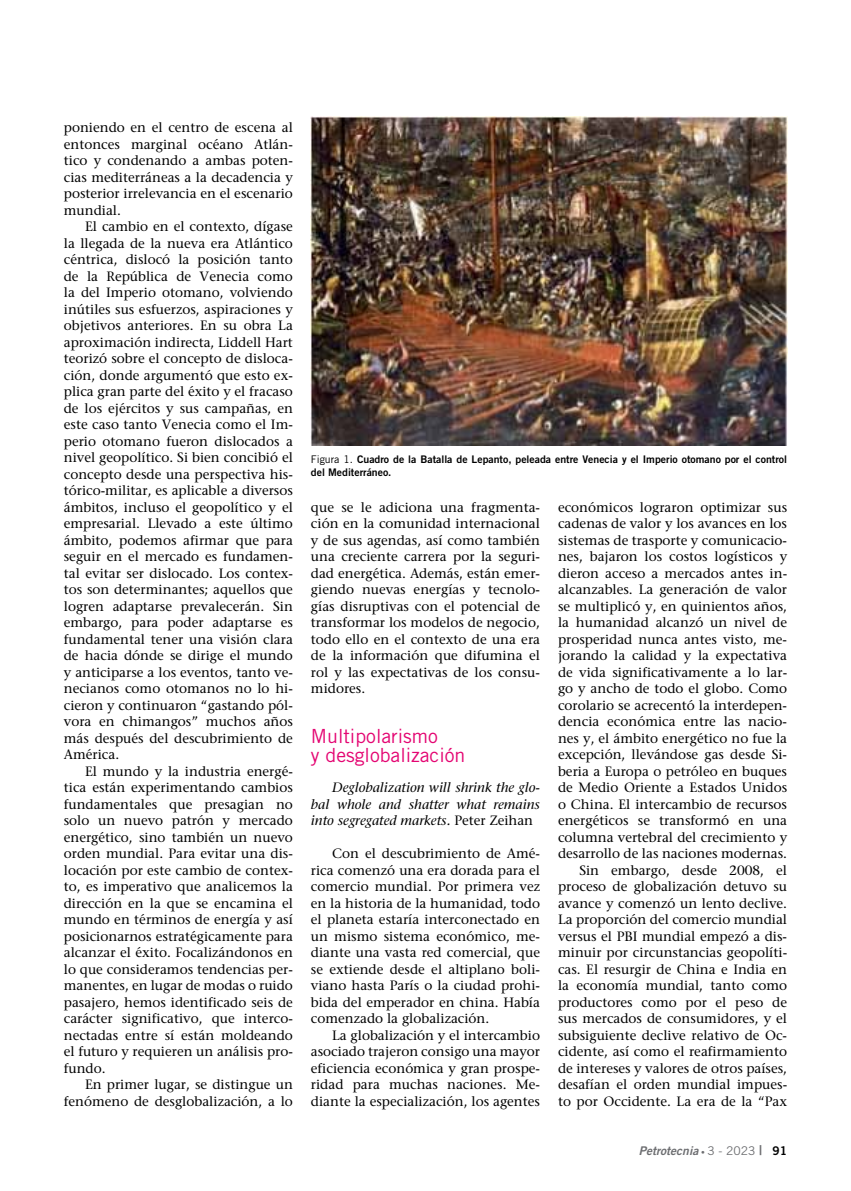
<style>
.page{position:relative;width:851px;height:1191px;background:#fff}
.page>*{position:absolute;margin:0;border:0;box-sizing:border-box;transform-origin:0 0}
.t1{font:19.5px/19.5px "Trade Gothic";color:#e40572}
.t2{font:13.5px/16.5px "Stone Serif";color:#000;text-align:justify}
.t3{font:italic 13.5px/16.5px "Stone Serif";color:#000;text-align:justify}
.t4{font:italic 12px "Trade Gothic Bold Two";color:#6d6e71}
.t5{font:10.5px/13.5px "Trade Gothic Bold Two";color:#000}
.s1{font-family:"Trade Gothic"}
.s2{font-style:normal}
.s3{font-style:normal;font-size:7.5px}
.s4{font-family:"Trade Gothic";font-style:normal}
.s5{font-style:normal;font-size:13.5px}
.s6{font-style:normal;color:#000}
</style>
<div class="page">
<img style="left:311px;top:116px;width:476px;height:329px">
<p class="t2" style="left:64px;top:119px;width:230px">poniendo en el centro de escena al entonces marginal océano Atlán&shy;tico y condenando a ambas poten&shy;cias mediterráneas a la decadencia y posterior irrelevancia en el escenario mundial.</p>
<p class="t2" style="left:64px;top:218px;width:230px;text-indent:21px">El cambio en el contexto, dígase la llegada de la nueva era Atlántico céntrica, dislocó la posición tanto de la República de Venecia como la del Imperio otomano, volviendo inútiles sus esfuerzos, aspiraciones y objetivos anteriores. En su obra La aproximación indirecta, Liddell Hart teorizó sobre el concepto de disloca&shy;ción, donde argumentó que esto ex&shy;plica gran parte del éxito y el fracaso de los ejércitos y sus campañas, en este caso tanto Venecia como el Im&shy;perio otomano fueron dislocados a nivel geopolítico. Si bien concibió el concepto desde una perspectiva his&shy;tórico-militar, es aplicable a diversos ámbitos, incluso el geopolítico y el empresarial. Llevado a este último ámbito, podemos afirmar que para seguir en el mercado es fundamen&shy;tal evitar ser dislocado. Los contex&shy;tos son determinantes; aquellos que logren adaptarse prevalecerán. Sin embargo, para poder adaptarse es fundamental tener una visión clara de hacia dónde se dirige el mundo y anticiparse a los eventos, tanto ve&shy;necianos como otomanos no lo hi&shy;cieron y continuaron “gastando pól&shy;vora en chimangos” muchos años más después del descubrimiento de América.</p>
<p class="t2" style="left:64px;top:762px;width:230px;text-indent:21px">El mundo y la industria energé&shy;tica están experimentando cambios fundamentales que presagian no solo un nuevo patrón y mercado energético, sino también un nuevo orden mundial. Para evitar una dis&shy;locación por este cambio de contex&shy;to, es imperativo que analicemos la dirección en la que se encamina el mundo en términos de energía y así posicionarnos estratégicamente para alcanzar el éxito. Focalizándonos en lo que consideramos tendencias per&shy;manentes, en lugar de modas o ruido pasajero, hemos identificado seis de carácter significativo, que interco&shy;nectadas entre sí están moldeando el futuro y requieren un análisis pro&shy;fundo.</p>
<p class="t2" style="left:64px;top:1076px;width:230px;text-align:right">En primer lugar, se distingue un fenómeno de desglobalización, a lo</p>
<p class="t5" style="left:311px;top:452px;width:477px"><span class="s1">Figura 1.</span> Cuadro de la Batalla de Lepanto, peleada entre Venecia y el Imperio otomano por el control del Mediterráneo.</p>
<p class="t2" style="left:311px;top:498px;width:230px">que se le adiciona una fragmenta&shy;ción en la comunidad internacional y de sus agendas, así como también una creciente carrera por la seguri&shy;dad energética. Además, están emer&shy;giendo nuevas energías y tecnolo&shy;gías disruptivas con el potencial de transformar los modelos de negocio, todo ello en el contexto de una era de la información que difumina el rol y las expectativas de los consu&shy;midores.</p>
<h1 class="t1" style="left:311px;top:726px;width:156px">Multipolarismo<br>y desglobalización</h1>
<p class="t3" style="left:311px;top:779px;width:230px;text-indent:21px">Deglobalization will shrink the glo&shy;bal whole and shatter what remains into segregated markets. <span class="s2">Peter Zeihan</span></p>
<p class="t2" style="left:311px;top:845px;width:230px;text-indent:21px">Con el descubrimiento de Amé&shy;rica comenzó una era dorada para el comercio mundial. Por primera vez en la historia de la humanidad, todo el planeta estaría interconectado en un mismo sistema económico, me&shy;diante una vasta red comercial, que se extiende desde el altiplano boli&shy;viano hasta París o la ciudad prohi&shy;bida del emperador en china. Había comenzado la globalización.</p>
<p class="t2" style="left:311px;top:1026px;width:230px;text-indent:21px">La globalización y el intercambio asociado trajeron consigo una mayor eficiencia económica y gran prospe&shy;ridad para muchas naciones. Me&shy;diante la especialización, los agentes</p>
<p class="t2" style="left:558px;top:498px;width:230px;text-align:right">económicos lograron optimizar sus cadenas de valor y los avances en los sistemas de trasporte y comunicacio&shy;nes, bajaron los costos logísticos y dieron acceso a mercados antes in&shy;alcanzables. La generación de valor se multiplicó y, en quinientos años, la humanidad alcanzó un nivel de prosperidad nunca antes visto, me&shy;jorando la calidad y la expectativa de vida significativamente a lo lar&shy;go y ancho de todo el globo. Como corolario se acrecentó la interdepen&shy;dencia económica entre las nacio&shy;nes y, el ámbito energético no fue la excepción, llevándose gas desde Si&shy;beria a Europa o petróleo en buques de Medio Oriente a Estados Unidos o China. El intercambio de recursos energéticos se transformó en una columna vertebral del crecimiento y desarrollo de las naciones modernas.<br>Sin embargo, desde 2008, el proceso de globalización detuvo su avance y comenzó un lento declive.<br>La proporción del comercio mundial versus el PBI mundial empezó a dis&shy;minuir por circunstancias geopolíti&shy;cas. El resurgir de China e India en la economía mundial, tanto como productores como por el peso de sus mercados de consumidores, y el subsiguiente declive relativo de Oc&shy;cidente, así como el reafirmamiento de intereses y valores de otros países, desafían el orden mundial impues&shy;to por Occidente. La era de la “Pax</p>
<p class="t4" style="left:639px;top:1143px;width:150px">Petrotecnia <span class="s3">•</span> <span class="s4">3 - 2023</span> <span class="s5">|</span> <span class="s6">91</span></p>
</div>
